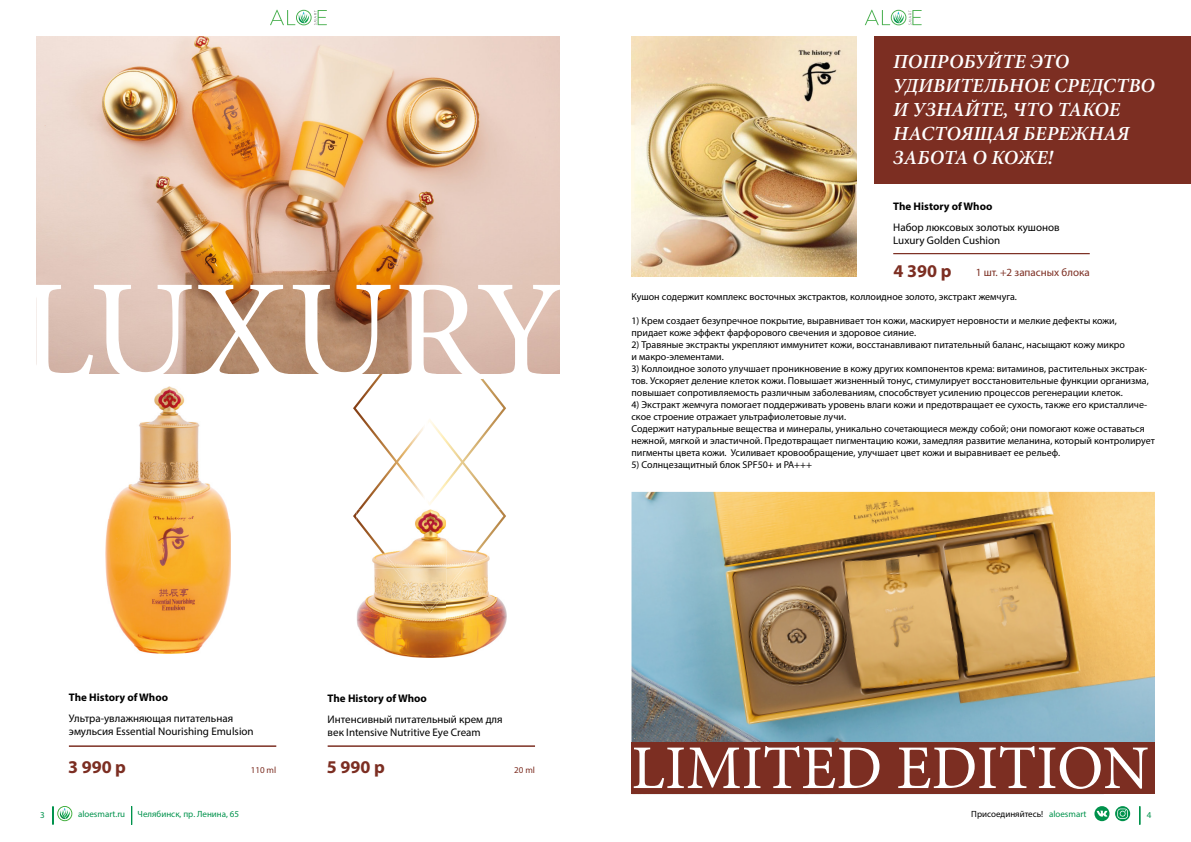
<style>
.page{position:relative;width:1191px;height:842px;background:#fff}
.page>*{position:absolute;margin:0;border:0;box-sizing:border-box;transform-origin:0 0}
.t1{font:143px "Minion Pro";color:#fff}
.t2{font:62.2px "Minion Pro";color:#fff}
.t3{font:italic 600 20px/24px "Minion Pro";color:#fff}
.t4{font:700 18px "Myriad Pro";color:#7c2e22}
.t5{font:11px/13.2px "Myriad Pro";color:#000}
.t6{font:700 11px "Myriad Pro";color:#000}
.t7{font:11px "Myriad Pro";color:#7c2e22}
.t8{font:10px/12px "Myriad Pro";color:#000}
.t9{font:9px "Myriad Pro";color:#00924c}
.t10{font:9px "Myriad Pro";color:#000}
.t11{font:9px "Myriad Pro";color:#7c2e22}
.s1{color:#00924c}
</style>
<div class="page">
<svg style="left:131px;top:806px;width:1px;height:19px"></svg>
<svg style="left:1139px;top:806px;width:1px;height:19px"></svg>
<svg style="left:52px;top:806px;width:20px;height:19px"></svg>
<svg style="left:1094px;top:806px;width:15px;height:15px"></svg>
<svg style="left:1115px;top:806px;width:15px;height:15px"></svg>
<svg style="left:1117px;top:808px;width:11px;height:11px"></svg>
<svg style="left:865px;top:10px;width:56px;height:15px"></svg>
<svg style="left:270px;top:10px;width:57px;height:15px"></svg>
<div style="left:874px;top:36px;width:317px;height:148px;background:#7c2e22"></div>
<svg style="left:353px;top:373px;width:153px;height:148px"></svg>
<img style="left:631px;top:492px;width:524px;height:251px">
<img style="left:36px;top:36px;width:523px;height:337px">
<img style="left:631px;top:36px;width:225px;height:241px">
<img style="left:105px;top:387px;width:126px;height:266px">
<img style="left:357px;top:509px;width:149px;height:148px">
<img style="left:357px;top:509px;width:29px;height:50px">
<img style="left:476px;top:509px;width:30px;height:45px">
<img style="left:386px;top:555px;width:30px;height:42px">
<img style="left:446px;top:551px;width:30px;height:41px">
<img style="left:416px;top:589px;width:30px;height:25px">
<hr style="left:69px;top:745px;width:207px;height:2px;background:#7c2e22">
<hr style="left:328px;top:745px;width:207px;height:2px;background:#7c2e22">
<hr style="left:893px;top:253px;width:196px;height:1px;background:#7c2e22">
<div style="left:631px;top:743px;width:524px;height:51px;background:#7c2e22"></div>
<h3 class="t3" style="left:893px;top:49px;width:263px">ПОПРОБУЙТЕ ЭТО<br>УДИВИТЕЛЬНОЕ СРЕДСТВО<br>И УЗНАЙТЕ, ЧТО ТАКОЕ<br>НАСТОЯЩАЯ БЕРЕЖНАЯ<br>ЗАБОТА О КОЖЕ!</h3>
<p class="t6" style="left:893px;top:199px;width:101px">The History of Whoo</p>
<p class="t5" style="left:893px;top:220px;width:168px">Набор люксовых золотых кушонов<br>Luxury Golden Cushion</p>
<h1 class="t1" style="left:18px;top:236px;width:550px">LUXURY</h1>
<h3 class="t4" style="left:893px;top:259px;width:59px">4 390 р</h3>
<p class="t7" style="left:975px;top:266px;width:116px">1 шт. +2 запасных блока</p>
<p class="t8" style="left:631px;top:291px;width:387px">Кушон содержит комплекс восточных экстрактов, коллоидное золото, экстракт жемчуга.</p>
<p class="t8" style="left:631px;top:315px;width:487px">1) Крем создает безупречное покрытие, выравнивает тон кожи, маскирует неровности и мелкие дефекты кожи, придает коже эффект фарфорового свечения и здоровое сияние.</p>
<p class="t8" style="left:631px;top:339px;width:495px">2) Травяные экстракты укрепляют иммунитет кожи, восстанавливают питательный баланс, насыщают кожу микро и макро-элементами.</p>
<p class="t8" style="left:631px;top:363px;width:519px">3) Коллоидное золото улучшает проникновение в кожу других компонентов крема: витаминов, растительных экстрак&shy;тов. Ускоряет деление клеток кожи. Повышает жизненный тонус, стимулирует восстановительные функции организма, повышает сопротивляемость различным заболеваниям, способствует усилению процессов регенерации клеток.</p>
<p class="t8" style="left:631px;top:399px;width:525px">4) Экстракт жемчуга помогает поддерживать уровень влаги кожи и предотвращает ее сухость, также его кристалличе&shy;ское строение отражает ультрафиолетовые лучи.<br>Содержит натуральные вещества и минералы, уникально сочетающиеся между собой; они помогают коже оставаться нежной, мягкой и эластичной. Предотвращает пигментацию кожи, замедляя развитие меланина, который контролирует пигменты цвета кожи. Усиливает кровообращение, улучшает цвет кожи и выравнивает ее рельеф.</p>
<p class="t8" style="left:631px;top:459px;width:182px">5) Солнцезащитный блок SPF50+ и PA+++</p>
<p class="t6" style="left:69px;top:690px;width:101px">The History of Whoo</p>
<p class="t6" style="left:328px;top:691px;width:101px">The History of Whoo</p>
<p class="t5" style="left:69px;top:711px;width:186px">Ультра-увлажняющая питательная эмульсия Essential Nourishing Emulsion</p>
<p class="t5" style="left:328px;top:712px;width:176px">Интенсивный питательный крем для век Intensive Nutritive Eye Cream</p>
<h3 class="t4" style="left:68px;top:755px;width:59px">3 990 р</h3>
<h3 class="t4" style="left:327px;top:755px;width:59px">5 990 р</h3>
<p class="t11" style="left:251px;top:764px;width:27px">110 ml</p>
<p class="t11" style="left:514px;top:764px;width:22px">20 ml</p>
<h2 class="t2" style="left:631px;top:726px;width:519px">LIMITED EDITION</h2>
<p class="t9" style="left:78px;top:808px;width:49px">aloesmart.ru</p>
<p class="t9" style="left:138px;top:808px;width:103px">Челябинск, пр. Ленина, 65</p>
<p class="t10" style="left:971px;top:808px;width:117px">Присоединяйтесь! <span class="s1">aloesmart</span></p>
<p class="t9" style="left:40px;top:809px;width:6px">3</p>
<p class="t9" style="left:1146px;top:809px;width:6px">4</p>
</div>
